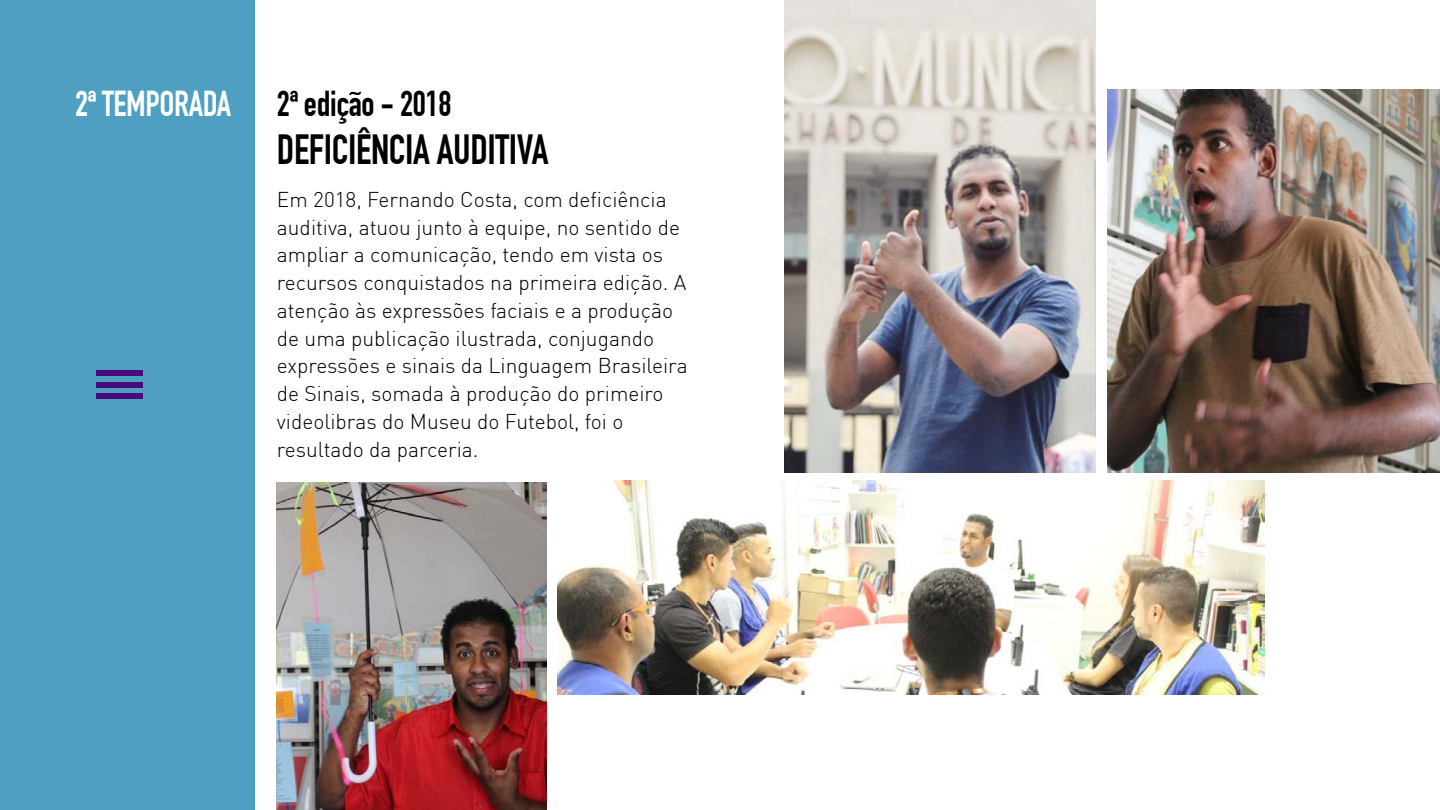
<style>
.page{position:relative;width:1440px;height:810px;background:#fff}
.page>*{position:absolute;margin:0;border:0;box-sizing:border-box;transform-origin:0 0}
.t1{font:700 41.25px "DIN Condensed";letter-spacing:-.01em;color:#000}
.t2{font:700 35.25px "DIN Condensed";letter-spacing:-.01em;color:#000}
.t3{font:700 35.25px "DIN Condensed";letter-spacing:-.01em;color:#fff}
.t4{font:300 21px/27.8px "DIN";color:#000}
</style>
<div class="page">
<img style="left:277px;top:482px;width:270px;height:328px">
<img style="left:784px;top:0;width:312px;height:473px">
<img style="left:1107px;top:89px;width:333px;height:384px">
<img style="left:557px;top:481px;width:707px;height:214px">
<div style="left:0;top:0;width:254px;height:810px;background:#4e9fc2"></div>
<div style="left:96px;top:370px;width:47px;height:6px;background:#490a7b"></div>
<div style="left:96px;top:382px;width:47px;height:6px;background:#490a7b"></div>
<div style="left:96px;top:393px;width:47px;height:6px;background:#490a7b"></div>
<h2 class="t3" style="left:75px;top:83px;width:158px">2ª TEMPORADA</h2>
<h2 class="t2" style="left:277px;top:83px;width:176px">2ª edição - 2018</h2>
<h1 class="t1" style="left:277px;top:126px;width:273px">DEFICIÊNCIA AUDITIVA</h1>
<p class="t4" style="left:277px;top:185px;width:412px">Em 2018, Fernando Costa, com deficiência auditiva, atuou junto à equipe, no sentido de ampliar a comunicação, tendo em vista os recursos conquistados na primeira edição. A atenção às expressões faciais e a produção de uma publicação ilustrada, conjugando expressões e sinais da Linguagem Brasileira de Sinais, somada à produção do primeiro videolibras do Museu do Futebol, foi o resultado da parceria.</p>
</div>
